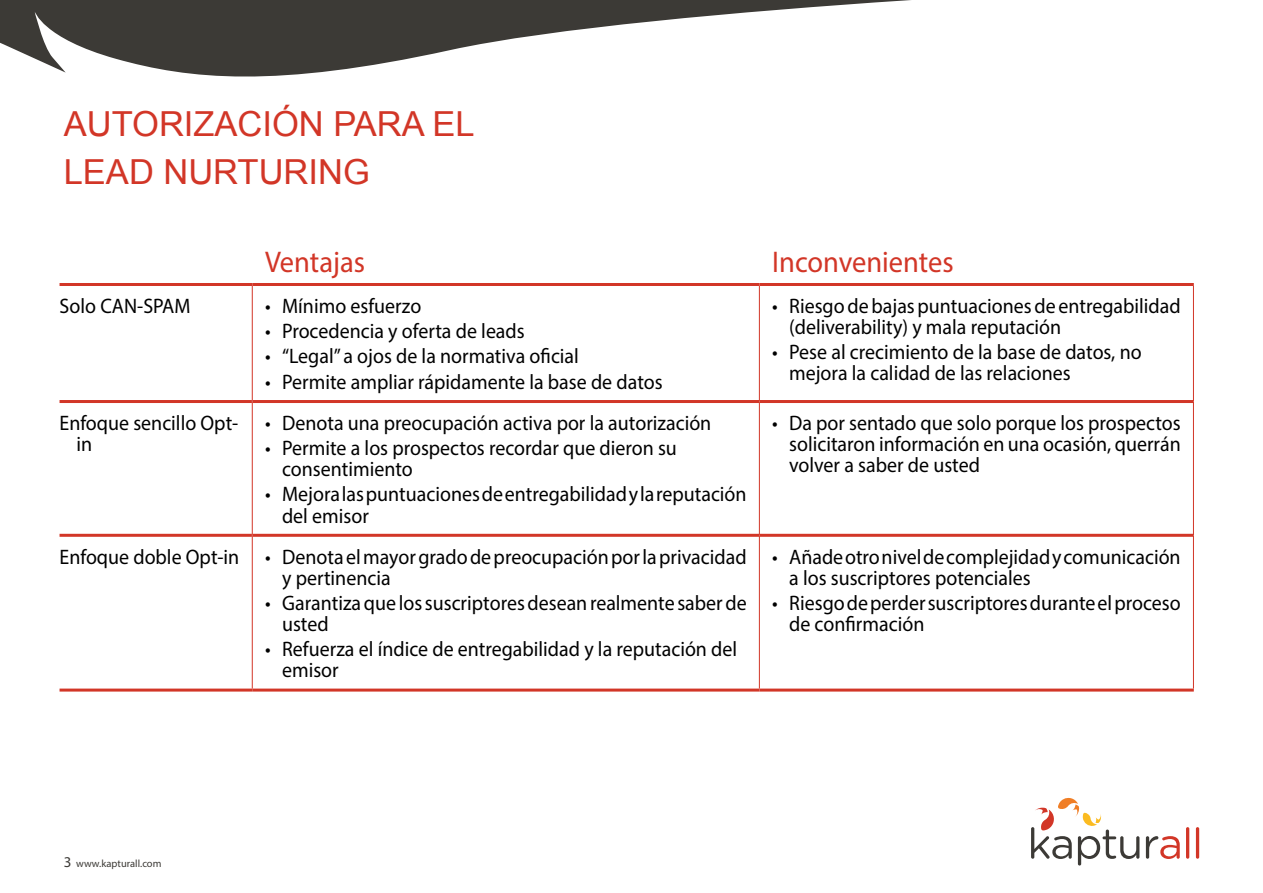
<style>
.page{position:relative;width:1263px;height:893px;background:#fff}
.page>*{position:absolute;margin:0;border:0;box-sizing:border-box;transform-origin:0 0}
.t1{font:34.5px/48px "Arial";color:#d23627}
.t2{font:30px "Myriad Pro";color:#d23627;scale:.95 1}
.t3{font:21px/21px "Myriad Pro";color:#000;scale:.95 1}
.t4{font:10.5px "Myriad Pro";color:#3c3a36}
.s1{font-size:15px}
</style>
<div class="page">
<svg style="left:0;top:0;width:911px;height:77px;fill:#3c3a36"></svg>
<svg style="left:1146px;top:836px;width:34px;height:23px"></svg>
<hr style="left:1186px;top:827px;width:3px;height:32px;background:#d23627;border-radius:2px">
<hr style="left:1196px;top:827px;width:3px;height:32px;background:#d23627;border-radius:2px">
<svg style="left:1031px;top:797px;width:108px;height:68px"></svg>
<hr style="left:60px;top:283px;width:192px;height:3px;background:#d23627">
<hr style="left:252px;top:283px;width:507px;height:3px;background:#d23627">
<hr style="left:759px;top:283px;width:435px;height:3px;background:#d23627">
<hr style="left:60px;top:400px;width:192px;height:3px;background:#d23627">
<hr style="left:253px;top:400px;width:506px;height:3px;background:#d23627">
<hr style="left:760px;top:400px;width:433px;height:3px;background:#d23627">
<hr style="left:60px;top:534px;width:192px;height:3px;background:#d23627">
<hr style="left:253px;top:534px;width:506px;height:3px;background:#d23627">
<hr style="left:760px;top:534px;width:433px;height:3px;background:#d23627">
<hr style="left:60px;top:689px;width:192px;height:3px;background:#d23627">
<hr style="left:252px;top:689px;width:507px;height:3px;background:#d23627">
<hr style="left:759px;top:689px;width:435px;height:3px;background:#d23627">
<hr style="left:252px;top:286px;width:1px;height:115px;background:#d23627">
<hr style="left:759px;top:286px;width:1px;height:115px;background:#d23627">
<hr style="left:1193px;top:286px;width:1px;height:115px;background:#d23627">
<hr style="left:252px;top:401px;width:1px;height:134px;background:#d23627">
<hr style="left:759px;top:401px;width:1px;height:134px;background:#d23627">
<hr style="left:1193px;top:401px;width:1px;height:134px;background:#d23627">
<hr style="left:252px;top:535px;width:1px;height:154px;background:#d23627">
<hr style="left:759px;top:535px;width:1px;height:154px;background:#d23627">
<hr style="left:1193px;top:535px;width:1px;height:154px;background:#d23627">
<h1 class="t1" style="left:64px;top:100px;width:412px">AUTORIZACIÓN PARA EL<br>LEAD NURTURING</h1>
<h2 class="t2" style="left:265px;top:243px;width:107px">Ventajas</h2>
<h2 class="t2" style="left:772px;top:243px;width:193px">Inconvenientes</h2>
<p class="t3" style="left:60px;top:295px;width:139px">Solo CAN-SPAM</p>
<p class="t3" style="left:265px;top:295px;width:166px">• Mínimo esfuerzo</p>
<p class="t3" style="left:265px;top:320px;width:275px">• Procedencia y oferta de leads</p>
<p class="t3" style="left:265px;top:346px;width:332px">• “Legal” a ojos de la normativa oficial</p>
<p class="t3" style="left:265px;top:371px;width:420px">• Permite ampliar rápidamente la base de datos</p>
<p class="t3" style="left:77px;top:412px;width:172px;text-indent:-17px">Enfoque sencillo Opt&shy;in</p>
<p class="t3" style="left:265px;top:412px;width:471px">• Denota una preocupación activa por la autorización</p>
<p class="t3" style="left:282px;top:437px;width:417px;text-indent:-17px">• Permite a los prospectos recordar que dieron su consentimiento</p>
<p class="t3" style="left:282px;top:484px;width:490px;text-indent:-17px">• Mejora las puntuaciones de entregabilidad y la reputación del emisor</p>
<p class="t3" style="left:282px;top:546px;width:490px;text-indent:-222px">Enfoque doble Opt-in • Denota el mayor grado de preocupación por la privacidad y pertinencia</p>
<p class="t3" style="left:282px;top:592px;width:491px;text-indent:-17px">• Garantiza que los suscriptores desean realmente saber de usted</p>
<p class="t3" style="left:282px;top:638px;width:481px;text-indent:-17px">• Refuerza el índice de entregabilidad y la reputación del emisor</p>
<p class="t3" style="left:789px;top:295px;width:414px;text-indent:-17px">• Riesgo de bajas puntuaciones de entregabilidad (deliverability) y mala reputación</p>
<p class="t3" style="left:789px;top:341px;width:373px;text-indent:-17px">• Pese al crecimiento de la base de datos, no mejora la calidad de las relaciones</p>
<p class="t3" style="left:789px;top:412px;width:414px;text-align:justify;text-indent:-17px">• Da por sentado que solo porque los prospectos solicitaron información en una ocasión, querrán volver a saber de usted</p>
<p class="t3" style="left:789px;top:546px;width:414px;text-indent:-17px">• Añade otro nivel de complejidad y comunicación a los suscriptores potenciales</p>
<p class="t3" style="left:789px;top:592px;width:414px;text-indent:-17px">• Riesgo de perder suscriptores durante el proceso de confirmación</p>
<p class="t4" style="left:64px;top:857px;width:99px"><span class="s1">3</span> www.kapturall.com</p>
</div>
